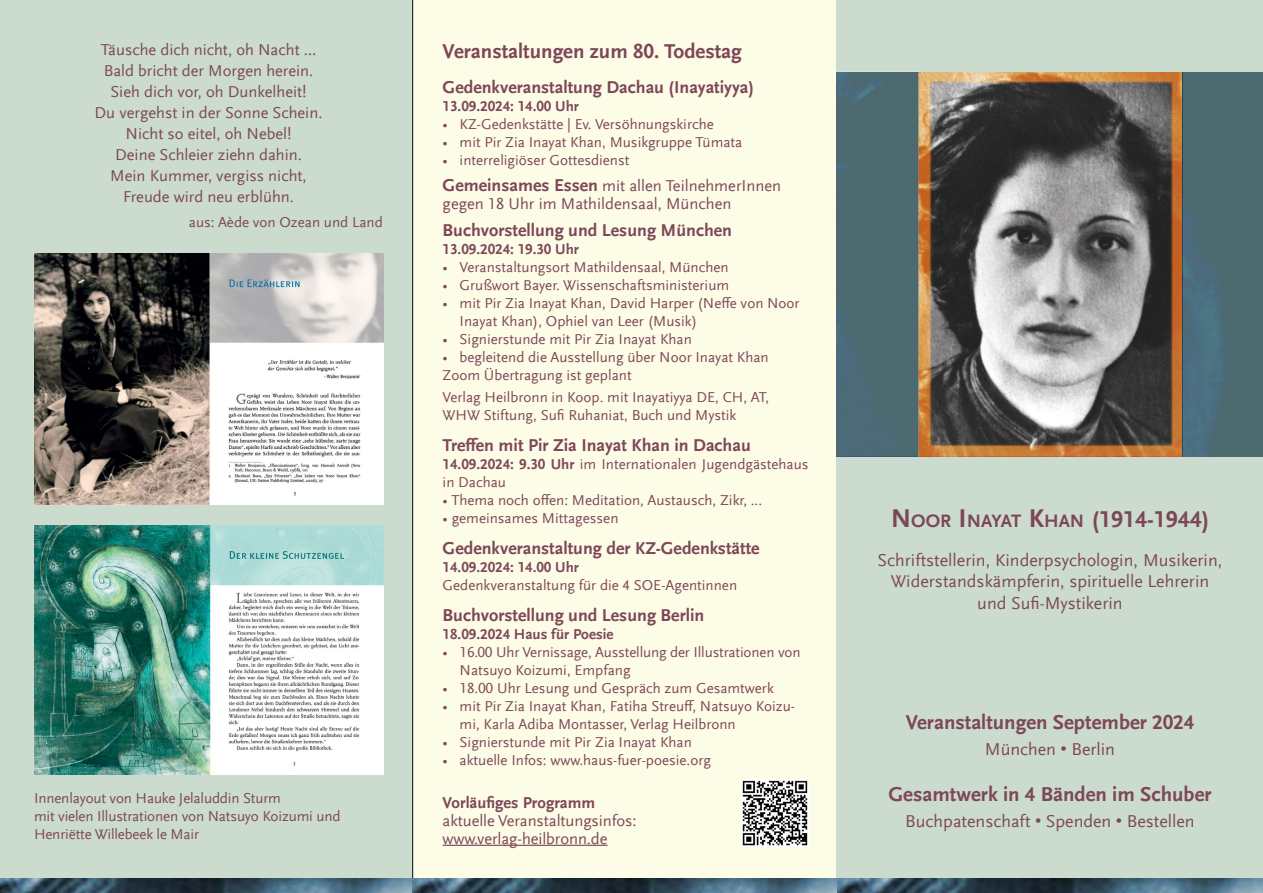
<style>
.page{position:relative;width:1263px;height:893px;background:#fdfce6}
.page>*{position:absolute;margin:0;border:0;box-sizing:border-box;transform-origin:0 0}
.t1{font:700 21px "Scala Sans Offc";color:#7d4759}
.t2{font:700 18.9px "Scala Sans Offc";color:#7d4759}
.t3{font:700 18px "Scala Sans Offc";color:#7d4759}
.t4{font:18px/21.6px "Scala Sans Offc";color:#7d4759;text-align:center}
.t5{font:16.5px/21px "Scala Sans Offc";color:#7d4759}
.t6{font:700 16.5px "Scala Sans Offc";color:#7d4759}
.t7{font:15px/18px "Scala Sans Offc";color:#7d4759}
.t8{font:700 15px "Scala Sans Offc";color:#7d4759}
.s1{font-weight:700;font-size:18px}
.s2{font-weight:700}
.s3{font-size:27px}
.s4{font-size:24px}
.s5{font-family:"Arial"}
</style>
<div class="page">
<div style="left:836px;top:0;width:427px;height:878px;background:#cbdbcd"></div>
<div style="left:0;top:0;width:413px;height:878px;background:#cbdbcd"></div>
<img style="left:919px;top:72px;width:263px;height:384px">
<img style="left:0;top:878px;width:1263px;height:15px">
<hr style="left:443px;top:845px;width:164px;height:1px;background:#7d4759">
<img style="left:34px;top:254px;width:349px;height:251px">
<img style="left:34px;top:526px;width:349px;height:249px">
<div style="left:1182px;top:72px;width:81px;height:384px;background:linear-gradient(to right,#4c6d7b,#4c696c)"></div>
<div style="left:836px;top:72px;width:83px;height:385px;background:#4c6a6f"></div>
<img style="left:741px;top:780px;width:67px;height:67px">
<p class="t5" style="left:95px;top:39px;width:229px;text-align:center">Täusche dich nicht, oh Nacht …<br>Bald bricht der Morgen herein.<br>Sieh dich vor, oh Dunkelheit!<br>Du vergehst in der Sonne Schein.<br>Nicht so eitel, oh Nebel!<br>Deine Schleier ziehn dahin.<br>Mein Kummer, vergiss nicht,<br>Freude wird neu erblühn.</p>
<p class="t7" style="left:189px;top:213px;width:196px">aus: Aède von Ozean und Land</p>
<p class="t7" style="left:34px;top:790px;width:308px">Innenlayout von Hauke Jelaluddin Sturm<br>mit vielen Illustrationen von Natsuyo Koizumi und<br>Henriëtte Willebeek le Mair</p>
<h1 class="t1" style="left:443px;top:39px;width:301px">Veranstaltungen zum 80. Todestag</h1>
<p class="t3" style="left:443px;top:77px;width:313px">Gedenkveranstaltung Dachau (Inayatiyya)</p>
<p class="t8" style="left:443px;top:98px;width:138px">13.09.2024: 14.00 Uhr</p>
<p class="t7" style="left:443px;top:115px;width:273px">• KZ-Gedenkstätte | Ev. Versöhnungskirche</p>
<p class="t7" style="left:443px;top:133px;width:301px">• mit Pir Zia Inayat Khan, Musikgruppe Tümata</p>
<p class="t7" style="left:443px;top:151px;width:188px">• interreligiöser Gottesdienst</p>
<p class="t5" style="left:443px;top:177px;width:340px;line-height:18px"><span class="s1">Gemeinsames Essen</span> mit allen TeilnehmerInnen gegen 18 Uhr im Mathildensaal, München</p>
<p class="t3" style="left:443px;top:220px;width:291px">Buchvorstellung und Lesung München</p>
<p class="t8" style="left:443px;top:241px;width:138px">13.09.2024: 19.30 Uhr</p>
<p class="t7" style="left:443px;top:258px;width:288px">• Veranstaltungsort Mathildensaal, München</p>
<p class="t7" style="left:443px;top:276px;width:288px">• Grußwort Bayer. Wissenschaftsministerium</p>
<p class="t7" style="left:460px;top:294px;width:342px;text-indent:-17px">• mit Pir Zia Inayat Khan, David Harper (Neffe von Noor<br>Inayat Khan), Ophiel van Leer (Musik)</p>
<p class="t7" style="left:443px;top:330px;width:251px">• Signierstunde mit Pir Zia Inayat Khan</p>
<p class="t7" style="left:443px;top:348px;width:328px">• begleitend die Ausstellung über Noor Inayat Khan<br>Zoom Übertragung ist geplant</p>
<p class="t7" style="left:443px;top:389px;width:328px">Verlag Heilbronn in Koop. mit Inayatiyya DE, CH, AT,<br>WHW Stiftung, Sufi Ruhaniat, Buch und Mystik</p>
<p class="t3" style="left:443px;top:435px;width:310px">Treffen mit Pir Zia Inayat Khan in Dachau</p>
<p class="t7" style="left:443px;top:455px;width:367px"><span class="s2">14.09.2024: 9.30 Uhr</span> im Internationalen Jugendgästehaus in Dachau</p>
<p class="t7" style="left:443px;top:491px;width:321px">• Thema noch offen: Meditation, Austausch, Zikr, ...</p>
<p class="t7" style="left:443px;top:509px;width:177px">• gemeinsames Mittagessen</p>
<p class="t3" style="left:443px;top:538px;width:319px">Gedenkveranstaltung der KZ-Gedenkstätte</p>
<p class="t8" style="left:443px;top:558px;width:138px">14.09.2024: 14.00 Uhr</p>
<p class="t7" style="left:443px;top:576px;width:296px">Gedenkveranstaltung für die 4 SOE-Agentinnen</p>
<p class="t3" style="left:443px;top:605px;width:263px">Buchvorstellung und Lesung Berlin</p>
<p class="t8" style="left:443px;top:625px;width:172px">18.09.2024 Haus für Poesie</p>
<p class="t7" style="left:460px;top:643px;width:342px;text-indent:-17px">• 16.00 Uhr Vernissage, Ausstellung der Illustrationen von<br>Natsuyo Koizumi, Empfang</p>
<p class="t7" style="left:443px;top:679px;width:333px">• 18.00 Uhr Lesung und Gespräch zum Gesamtwerk</p>
<p class="t7" style="left:460px;top:697px;width:337px;text-indent:-17px">• mit Pir Zia Inayat Khan, Fatiha Streuff, Natsuyo Koizu&shy;mi, Karla Adiba Montasser, Verlag Heilbronn</p>
<p class="t7" style="left:443px;top:733px;width:251px">• Signierstunde mit Pir Zia Inayat Khan</p>
<p class="t7" style="left:443px;top:751px;width:270px">• aktuelle Infos: www.haus-fuer-poesie.org</p>
<p class="t6" style="left:443px;top:793px;width:154px">Vorläufiges Programm</p>
<p class="t5" style="left:443px;top:812px;width:195px;line-height:18px">aktuelle Veranstaltungsinfos: www.verlag-heilbronn.de</p>
<p class="t2" style="left:891px;top:511px;width:320px"><span class="s3">N</span>OOR <span class="s3">I</span>NAYAT <span class="s3">K</span>HAN <span class="s4">(1914-1944)</span></p>
<p class="t4" style="left:877px;top:550px;width:346px">Schriftstellerin, Kinderpsychologin, Musikerin,<br>Widerstandskämpferin, spirituelle Lehrerin und Sufi-Mystikerin</p>
<h1 class="t1" style="left:906px;top:710px;width:290px">Veranstaltungen September 2024</h1>
<p class="t4" style="left:985px;top:738px;width:132px">München <span class="s5">•</span> Berlin</p>
<h1 class="t1" style="left:888px;top:783px;width:325px">Gesamtwerk in 4 Bänden im Schuber</h1>
<p class="t4" style="left:905px;top:811px;width:291px">Buchpatenschaft <span class="s5">•</span> Spenden <span class="s5">•</span> Bestellen</p>
</div>
